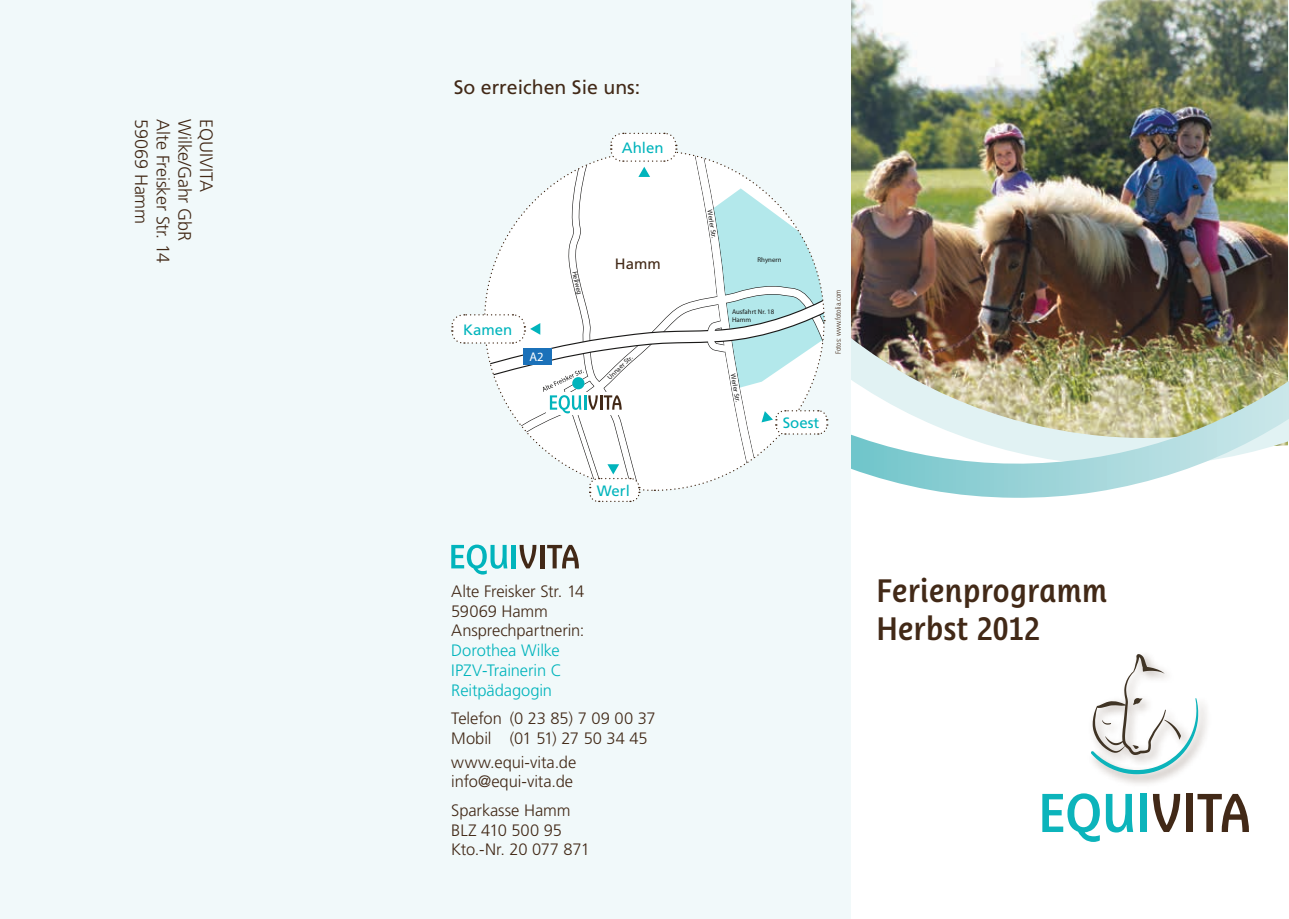
<style>
.page{position:relative;width:1289px;height:919px;background:#fff}
.page>*{position:absolute;margin:0;border:0;box-sizing:border-box;transform-origin:0 0}
.t1{font:600 31.5px/37.8px "Ayita Pro";color:#422917}
.t2{font:19.5px "Frutiger LT";color:#422917}
.t3{font:300 18px "Frutiger LT";letter-spacing:-.01em;color:#422917}
.t4{font:300 18px "Frutiger LT";letter-spacing:.01em;color:#422917}
.t5{font:300 16.5px/19.8px "Frutiger LT";letter-spacing:-.005em;color:#422917}
.t6{font:300 16.5px/19.8px "Frutiger LT";letter-spacing:-.005em;color:#01b4bc}
.t7{font:15px "Frutiger LT";color:#01b4bc}
.t8{font:15px "Frutiger LT";color:#422917}
.t9{font:12.6px "Myriad Pro";color:#fff}
.t10{font:300 condensed 7.5px "Frutiger LT";color:#422917}
.t11{font:6.9px/8.2px "Myriad Pro";color:#1a1918}
</style>
<div class="page">
<img style="left:629px;top:0;width:659px;height:309px">
<img style="left:850px;top:309px;width:438px;height:189px">
<svg style="left:1042px;top:793px;width:57px;height:48px"></svg>
<svg style="left:1105px;top:793px;width:28px;height:39px"></svg>
<div style="left:1140px;top:793px;width:6px;height:38px;background:#0cb4bb"></div>
<svg style="left:1152px;top:793px;width:28px;height:38px"></svg>
<div style="left:1186px;top:793px;width:6px;height:38px;background:#422917"></div>
<svg style="left:1197px;top:793px;width:51px;height:38px"></svg>
<img style="left:1107px;top:704px;width:100px;height:80px">
<svg style="left:1091px;top:654px;width:107px;height:120px"></svg>
<div style="left:0;top:1px;width:850px;height:917px;background:#f1f9fa"></div>
<svg style="left:451px;top:544px;width:56px;height:30px"></svg>
<div style="left:511px;top:545px;width:5px;height:23px;background:#01b4bc"></div>
<svg style="left:519px;top:545px;width:17px;height:23px"></svg>
<hr style="left:540px;top:545px;width:4px;height:23px;background:#422917">
<svg style="left:547px;top:545px;width:32px;height:23px"></svg>
<svg style="left:451px;top:132px;width:377px;height:370px"></svg>
<p class="t3" style="left:152px;top:119px;width:106px;rotate:90deg">59069 Hamm</p>
<p class="t3" style="left:173px;top:119px;width:145px;rotate:90deg">Alte Freisker Str. 14</p>
<p class="t3" style="left:195px;top:119px;width:123px;rotate:90deg">Wilke/Gahr GbR</p>
<p class="t4" style="left:216px;top:119px;width:75px;rotate:90deg">EQUIVITA</p>
<p class="t2" style="left:454px;top:75px;width:188px">So erreichen Sie uns:</p>
<p class="t7" style="left:622px;top:139px;width:43px">Ahlen</p>
<p class="t7" style="left:463px;top:320px;width:51px">Kamen</p>
<p class="t9" style="left:529px;top:349px;width:16px">A2</p>
<p class="t8" style="left:615px;top:255px;width:47px">Hamm</p>
<p class="t7" style="left:597px;top:482px;width:34px">Werl</p>
<p class="t5" style="left:451px;top:581px;width:135px">Alte Freisker Str. 14<br>59069 Hamm<br>Ansprechpartnerin:</p>
<p class="t6" style="left:451px;top:640px;width:112px">Dorothea Wilke<br>IPZV-Trainerin C<br>Reitpädagogin</p>
<p class="t5" style="left:451px;top:708px;width:206px">Telefon (0 23 85) 7 09 00 37<br>Mobil (01 51) 27 50 34 45</p>
<p class="t5" style="left:451px;top:752px;width:126px">www.equi-vita.de info@equi-vita.de</p>
<p class="t5" style="left:451px;top:800px;width:140px">Sparkasse Hamm<br>BLZ 410 500 95<br>Kto.-Nr. 20 077 871</p>
<p class="t11" style="left:715px;top:218px;width:21px;rotate:81deg">rler Str.</p>
<p class="t11" style="left:757px;top:256px;width:26px">Rhynern</p>
<p class="t11" style="left:732px;top:307px;width:44px">Ausfahrt Nr. 18<br>Hamm</p>
<p class="t11" style="left:737px;top:373px;width:20px;rotate:80deg">Werler</p>
<p class="t11" style="left:740px;top:392px;width:10px;rotate:79deg">Str.</p>
<p class="t7" style="left:782px;top:414px;width:38px">Soest</p>
<p class="t10" style="left:834px;top:354px;width:66px;rotate:-90deg">Fotos: www.fotolia.com</p>
<h1 class="t1" style="left:876px;top:571px;width:232px">Ferienprogramm<br>Herbst 2012</h1>
</div>
